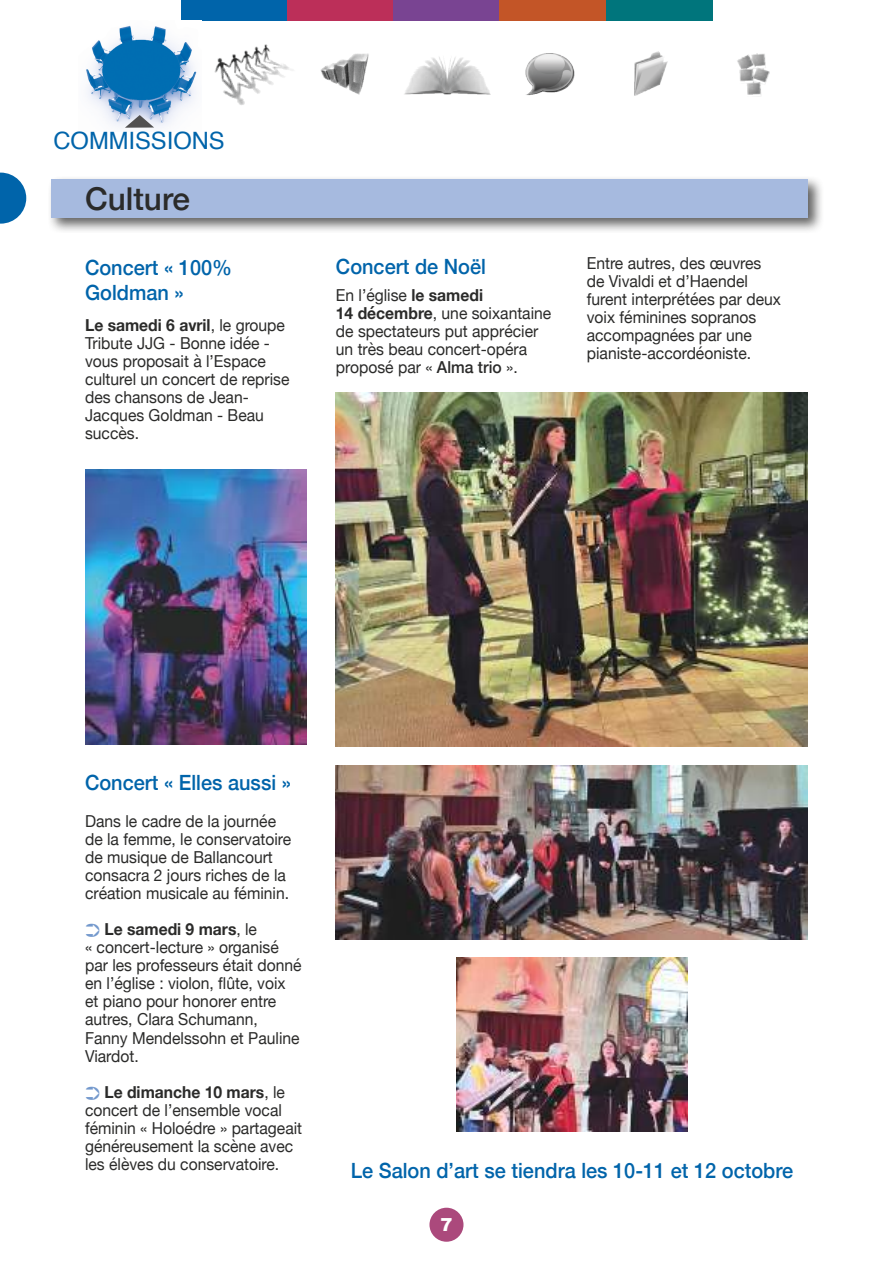
<style>
.page{position:relative;width:893px;height:1263px;background:#fff}
.page>*{position:absolute;margin:0;border:0;box-sizing:border-box;transform-origin:0 0}
.t1{font:500 31.5px "Helvetica Neue";color:#2b2b2a}
.t2{font:23.85px "Helvetica";color:#0064aa}
.t3{font:500 21px/25.2px "Helvetica Neue";color:#0064aa;scale:.95 1}
.t4{font:900 18px "Arial";color:#fff}
.t5{font:16.5px/18px "Helvetica Neue";color:#2b2b2a;scale:.95 1}
.s1{font-weight:700}
.s2{font-weight:500}
</style>
<div class="page">
<svg style="left:0;top:173px;width:26px;height:51px"></svg>
<div style="left:47px;top:175px;width:777px;height:59px;background:#2b2b2a;opacity:.75"></div>
<div style="left:51px;top:179px;width:757px;height:38px;background:#a6badf"></div>
<div style="left:429px;top:1208px;width:34px;height:34px;background:#ab497c;border-radius:50%"></div>
<img style="left:85px;top:470px;width:221px;height:274px">
<img style="left:336px;top:392px;width:472px;height:354px">
<img style="left:456px;top:957px;width:232px;height:174px">
<img style="left:336px;top:766px;width:472px;height:173px">
<img style="left:214px;top:44px;width:79px;height:61px">
<img style="left:320px;top:53px;width:49px;height:42px">
<img style="left:404px;top:57px;width:87px;height:38px">
<img style="left:525px;top:53px;width:50px;height:43px">
<img style="left:634px;top:51px;width:34px;height:45px">
<img style="left:737px;top:53px;width:32px;height:44px">
<div style="left:181px;top:0;width:112px;height:20px;background:#0064aa"></div>
<div style="left:287px;top:0;width:113px;height:20px;background:#bc2f59"></div>
<div style="left:393px;top:0;width:113px;height:20px;background:#794492"></div>
<div style="left:500px;top:0;width:112px;height:20px;background:#c35527"></div>
<div style="left:606px;top:0;width:106px;height:20px;background:#00757c"></div>
<img style="left:86px;top:25px;width:111px;height:103px">
<svg style="left:125px;top:115px;width:29px;height:13px"></svg>
<h2 class="t2" style="left:53px;top:123px;width:173px">COMMISSIONS</h2>
<h1 class="t1" style="left:85px;top:173px;width:107px">Culture</h1>
<p class="t3" style="left:85px;top:253px;width:156px">Concert « 100%<br>Goldman »</p>
<p class="t5" style="left:85px;top:317px;width:217px"><span class="s1">Le samedi 6 avril</span>, le groupe<br>Tribute JJG - Bonne idée - vous proposait à l’Espace culturel un concert de reprise des chansons de Jean-<br>Jacques Goldman - Beau succès.</p>
<p class="t3" style="left:336px;top:252px;width:159px">Concert de Noël</p>
<p class="t5" style="left:336px;top:287px;width:228px">En l’église <span class="s1">le samedi<br>14 décembre</span>, une soixantaine de spectateurs put apprécier un très beau concert-opéra proposé par « <span class="s2">Alma trio</span> ».</p>
<p class="t5" style="left:587px;top:255px;width:206px">Entre autres, des œuvres de Vivaldi et d’Haendel furent interprétées par deux voix féminines sopranos accompagnées par une pianiste-accordéoniste.</p>
<p class="t3" style="left:85px;top:768px;width:218px">Concert « Elles aussi »</p>
<p class="t5" style="left:85px;top:813px;width:218px">Dans le cadre de la journée de la femme, le conservatoire de musique de Ballancourt consacra 2 jours riches de la création musicale au féminin.</p>
<p class="t5" style="left:85px;top:921px;width:229px;text-indent:19px"><span class="s1">Le samedi 9 mars</span>, le<br>« concert-lecture » organisé par les professeurs était donné en l’église : violon, flûte, voix et piano pour honorer entre autres, Clara Schumann,<br>Fanny Mendelssohn et Pauline<br>Viardot.</p>
<p class="t5" style="left:85px;top:1083px;width:230px;text-indent:19px"><span class="s1">Le dimanche 10 mars</span>, le concert de l’ensemble vocal féminin « Holoédre » partageait généreusement la scène avec les élèves du conservatoire.</p>
<p class="t3" style="left:351px;top:1156px;width:467px">Le Salon d’art se tiendra les 10-11 et 12 octobre</p>
<p class="t4" style="left:440px;top:1212px;width:14px">7</p>
</div>
